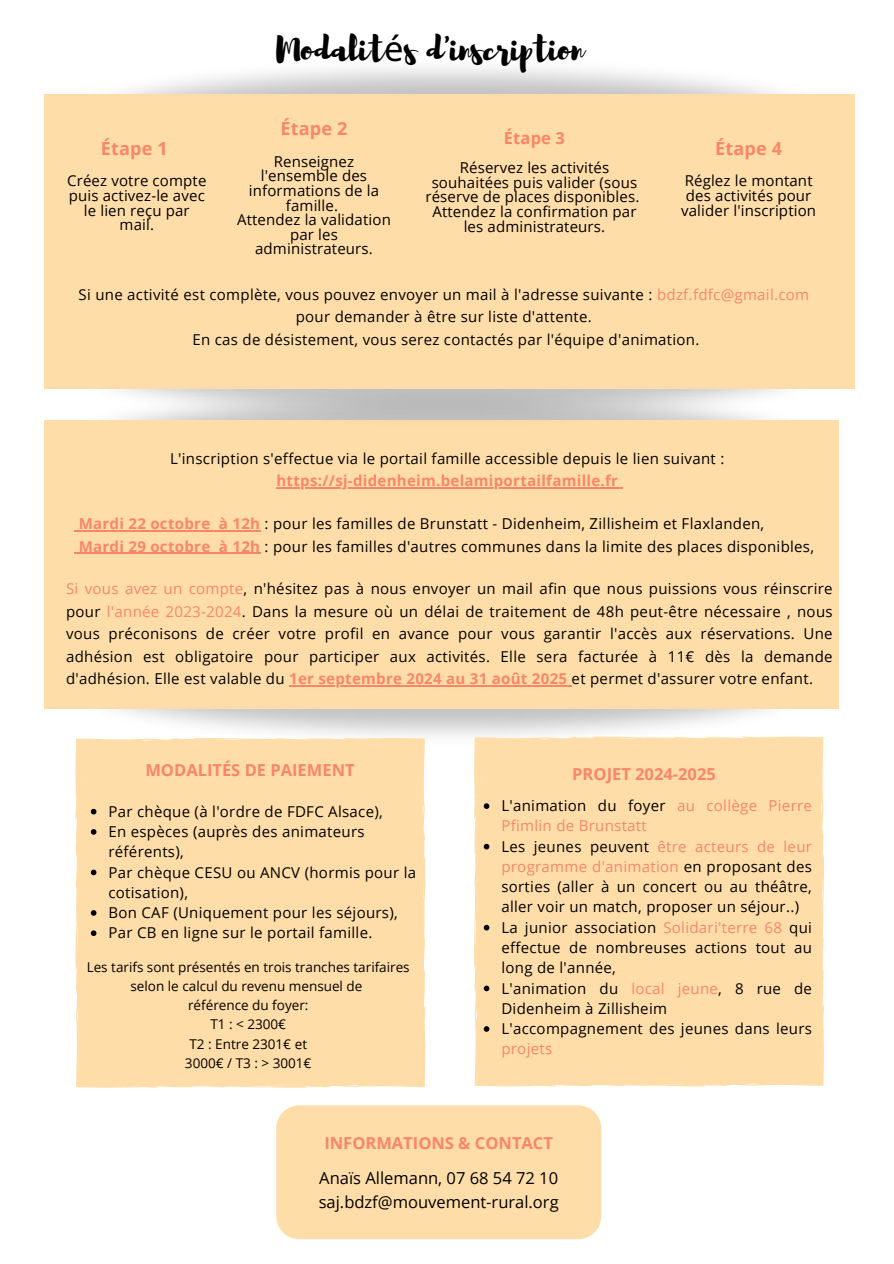
<style>
.page{position:relative;width:894px;height:1264px;background:#fff}
.page>*{position:absolute;margin:0;border:0;box-sizing:border-box;transform-origin:0 0}
.t1{font:34.5px "Brusher";color:#000}
.t2{font:700 18px "Open Sans";letter-spacing:.01em;color:#fa8667}
.t3{font:700 16.5px "Open Sans";color:#fa8667}
.t4{font:16.5px/24.3px "Open Sans";color:#000}
.t5{font:15px/20.2px "Open Sans";letter-spacing:.02em;color:#000;text-align:center}
.t6{font:700 15px "Open Sans";letter-spacing:.02em;color:#fa8667}
.t7{font:15px "Open Sans";letter-spacing:.02em;color:#fa8667}
.t8{font:13.5px/19.2px "Open Sans";color:#000;text-align:center}
.s1{font-family:"Noto Sans"}
.s2{color:#fa8667}
.s3{font-weight:700;color:#fa8667}
</style>
<div class="page">
<div style="left:44px;top:420px;width:794px;height:289px;background:#ffdda9"></div>
<hr style="left:276px;top:487px;width:342px;height:1px;background:#fa8667">
<hr style="left:79px;top:530px;width:131px;height:1px;background:#fa8667">
<hr style="left:219px;top:530px;width:41px;height:1px;background:#fa8667">
<hr style="left:79px;top:552px;width:131px;height:2px;background:#fa8667">
<svg style="left:210px;top:552px;width:9px;height:2px"></svg>
<hr style="left:219px;top:552px;width:41px;height:2px;background:#fa8667">
<hr style="left:289px;top:685px;width:282px;height:1px;background:#fa8667">
<div style="left:45px;top:94px;width:809px;height:295px;background:#ffdda9"></div>
<div style="left:75px;top:737px;width:351px;height:351px;background:#ffdda9"></div>
<div style="left:473px;top:736px;width:351px;height:351px;background:#ffdda9"></div>
<div style="left:276px;top:1105px;width:325px;height:134px;background:#ffdda9"></div>
<svg style="left:91px;top:808px;width:5px;height:6px"></svg>
<svg style="left:91px;top:829px;width:5px;height:5px"></svg>
<svg style="left:91px;top:869px;width:5px;height:6px"></svg>
<svg style="left:91px;top:910px;width:5px;height:5px"></svg>
<svg style="left:91px;top:930px;width:5px;height:6px"></svg>
<svg style="left:483px;top:803px;width:6px;height:6px"></svg>
<svg style="left:483px;top:843px;width:6px;height:6px"></svg>
<svg style="left:483px;top:924px;width:6px;height:6px"></svg>
<svg style="left:483px;top:985px;width:6px;height:6px"></svg>
<svg style="left:483px;top:1026px;width:6px;height:5px"></svg>
<p class="t2" style="left:101px;top:136px;width:68px">Étape 1</p>
<p class="t5" style="left:67px;top:173px;width:141px;line-height:14.7px">Créez votre compte puis activez-le avec le lien reçu par mail.</p>
<h1 class="t1" style="left:276px;top:26px;width:308px">Modalit<span class="s1">é</span>s d'inscription</h1>
<p class="t2" style="left:280px;top:116px;width:68px">Étape 2</p>
<p class="t5" style="left:237px;top:153px;width:155px;line-height:14.7px">Renseignez l'ensemble des informations de la famille.<br>Attendez la validation par les administrateurs.</p>
<p class="t3" style="left:503px;top:126px;width:63px">Étape 3</p>
<p class="t5" style="left:425px;top:160px;width:215px;line-height:14.7px">Réservez les activités souhaitées puis valider (sous réserve de places disponibles.<br>Attendez la confirmation par les administrateurs.</p>
<p class="t2" style="left:715px;top:136px;width:68px">Étape 4</p>
<p class="t5" style="left:681px;top:173px;width:136px;line-height:14.7px">Réglez le montant des activités pour valider l'inscription</p>
<p class="t5" style="left:78px;top:283px;width:732px;line-height:22.5px">Si une activité est complète, vous pouvez envoyer un mail à l'adresse suivante : <span class="s2">bdzf.fdfc@gmail.com </span>pour demander à être sur liste d'attente.<br>En cas de désistement, vous serez contactés par l'équipe d'animation.</p>
<p class="t5" style="left:170px;top:448px;width:555px">L'inscription s'effectue via le portail famille accessible depuis le lien suivant :</p>
<p class="t6" style="left:276px;top:470px;width:343px">https://sj-didenheim.belamiportailfamille.fr</p>
<p class="t5" style="left:79px;top:512px;width:736px;line-height:22.5px;text-align:left"><span class="s3">Mardi 22 octobre à 12h</span> : pour les familles de Brunstatt - Didenheim, Zillisheim et Flaxlanden,<br><span class="s3">Mardi 29 octobre à 12h</span> : pour les familles d'autres communes dans la limite des places disponibles,</p>
<p class="t5" style="left:66px;top:577px;width:767px;line-height:22.5px;text-align:justify"><span class="s2">Si vous avez un compte</span>, n'hésitez pas à nous envoyer un mail afin que nous puissions vous réinscrire pour <span class="s2">l'année 2023-2024</span>. Dans la mesure où un délai de traitement de 48h peut-être nécessaire , nous vous préconisons de créer votre profil en avance pour vous garantir l'accès aux réservations. Une adhésion est obligatoire pour participer aux activités. Elle sera facturée à 11€ dès la demande d'adhésion. Elle est valable du <span class="s3">1er septembre 2024 au 31 août 2025</span> et permet d'assurer votre enfant.</p>
<p class="t3" style="left:145px;top:758px;width:211px">MODALITÉS DE PAIEMENT</p>
<p class="t5" style="left:108px;top:800px;width:309px;text-align:left">Par chèque (à l'ordre de FDFC Alsace),<br>En espèces (auprès des animateurs référents),<br>Par chèque CESU ou ANCV (hormis pour la cotisation),<br>Bon CAF (Uniquement pour les séjours),<br>Par CB en ligne sur le portail famille.</p>
<p class="t8" style="left:87px;top:957px;width:324px">Les tarifs sont présentés en trois tranches tarifaires selon le calcul du revenu mensuel de<br>référence du foyer:<br>T1 : &lt; 2300€<br>T2 : Entre 2301€ et<br>3000€ / T3 : &gt; 3001€</p>
<p class="t3" style="left:572px;top:762px;width:145px">PROJET 2024-2025</p>
<p class="t5" style="left:501px;top:795px;width:312px;text-align:left">L'animation du foyer <span class="s2">au collège Pierre Pfimlin de Brunstatt<br></span>Les jeunes peuvent <span class="s2">être acteurs de leur programme d'animation</span> en proposant des sorties (aller à un concert ou au théâtre, aller voir un match, proposer un séjour..)<br>La junior association <span class="s2">Solidari'terre 68</span> qui effectue de nombreuses actions tout au long de l'année,<br>L'animation du <span class="s2">local jeune</span>, 8 rue de Didenheim à Zillisheim L'accompagnement des jeunes dans leurs</p>
<p class="t7" style="left:501px;top:1038px;width:52px">projets</p>
<p class="t3" style="left:324px;top:1130px;width:230px">INFORMATIONS &amp; CONTACT</p>
<p class="t4" style="left:318px;top:1164px;width:241px">Anaïs Allemann, 07 68 54 72 10 saj.bdzf@mouvement-rural.org</p>
</div>
